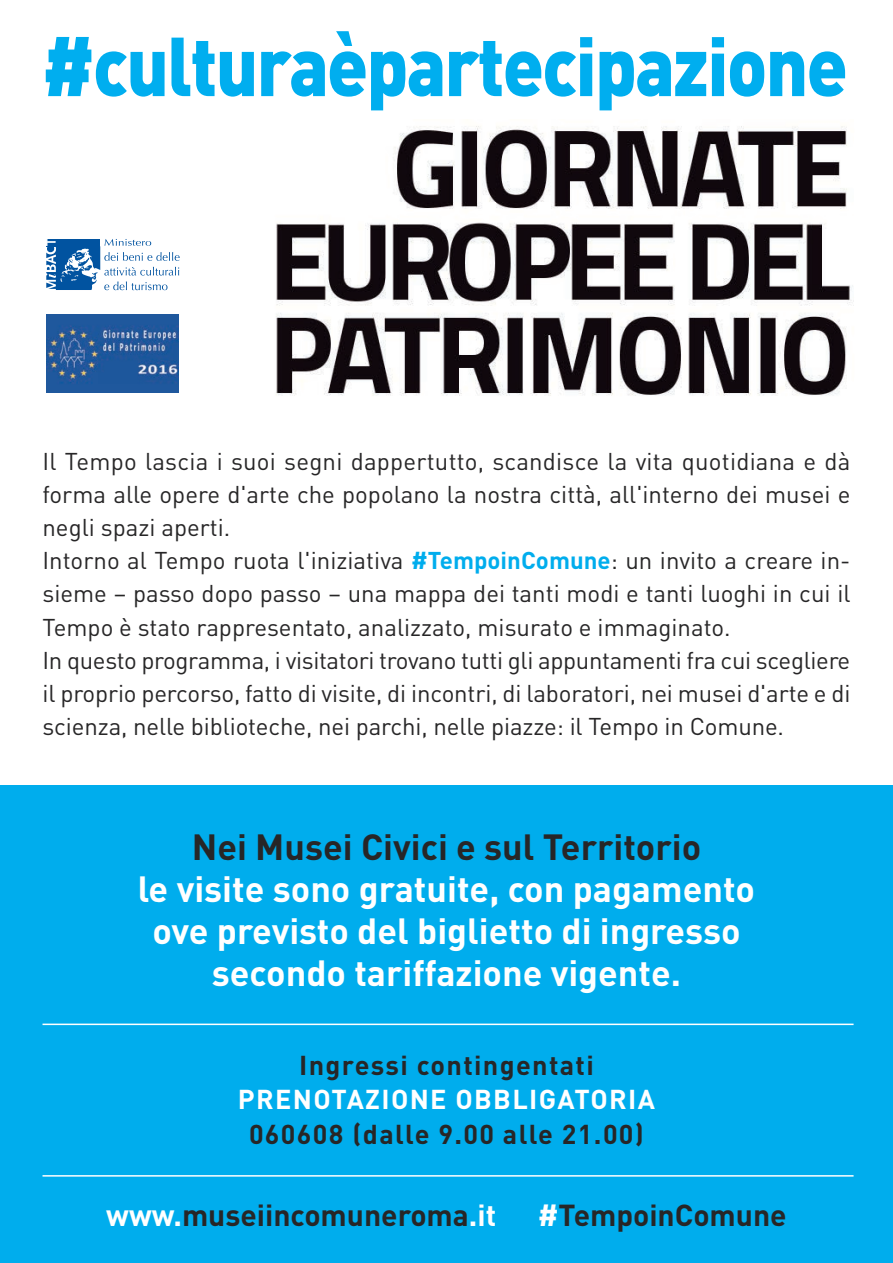
<style>
.page{position:relative;width:893px;height:1263px;background:#fff}
.page>*{position:absolute;margin:0;border:0;box-sizing:border-box;transform-origin:0 0}
.t1{font:900 82.2px "DIN";letter-spacing:-.025em;color:#00aeef;scale:.9 1}
.t2{font:700 36px/42px "DIN";color:#fff;text-align:center}
.t3{font:700 36px "DIN";color:#272627}
.t4{font:700 30px "DIN";color:#272627}
.t5{font:700 27px "DIN";letter-spacing:.05em;color:#272627}
.t6{font:700 27px "DIN";letter-spacing:.05em;color:#fff}
.t7{font:24px/33px "DIN";color:#272627}
.s1{font-weight:700;color:#00aded}
.s2{color:#fff}
</style>
<div class="page">
<div style="left:0;top:785px;width:893px;height:478px;background:#00aded"></div>
<hr style="left:43px;top:1023px;width:810px;height:2px;background:#fff">
<hr style="left:43px;top:1175px;width:810px;height:1px;background:#fff">
<svg style="left:46px;top:239px;width:134px;height:51px"></svg>
<img style="left:47px;top:314px;width:131px;height:78px">
<img style="left:276px;top:126px;width:578px;height:270px">
<h1 class="t1" style="left:42px;top:20px;width:897px">#culturaèpartecipazione</h1>
<p class="t7" style="left:43px;top:446px;width:809px">Il Tempo lascia i suoi segni dappertutto, scandisce la vita quotidiana e dà forma alle opere d'arte che popolano la nostra città, all'interno dei musei e negli spazi aperti.<br>Intorno al Tempo ruota l'iniziativa <span class="s1">#TempoinComune</span>: un invito a creare in&shy;sieme – passo dopo passo – una mappa dei tanti modi e tanti luoghi in cui il Tempo è stato rappresentato, analizzato, misurato e immaginato.<br>In questo programma, i visitatori trovano tutti gli appuntamenti fra cui scegliere il proprio percorso, fatto di visite, di incontri, di laboratori, nei musei d'arte e di scienza, nelle biblioteche, nei parchi, nelle piazze: il Tempo in Comune.</p>
<h2 class="t3" style="left:192px;top:826px;width:511px">Nei Musei Civici e sul Territorio</h2>
<h2 class="t2" style="left:138px;top:868px;width:619px">le visite sono gratuite, con pagamento ove previsto del biglietto di ingresso secondo tariffazione vigente.</h2>
<p class="t5" style="left:299px;top:1049px;width:296px">Ingressi contingentati</p>
<p class="t6" style="left:238px;top:1084px;width:419px">PRENOTAZIONE OBBLIGATORIA</p>
<p class="t5" style="left:249px;top:1118px;width:397px">060608 (dalle 9.00 alle 21.00)</p>
<p class="t4" style="left:106px;top:1198px;width:391px"><span class="s2">www.</span>museiincomuneroma<span class="s2">.it</span></p>
<p class="t4" style="left:538px;top:1198px;width:250px"><span class="s2">#</span>TempoinComune</p>
</div>
